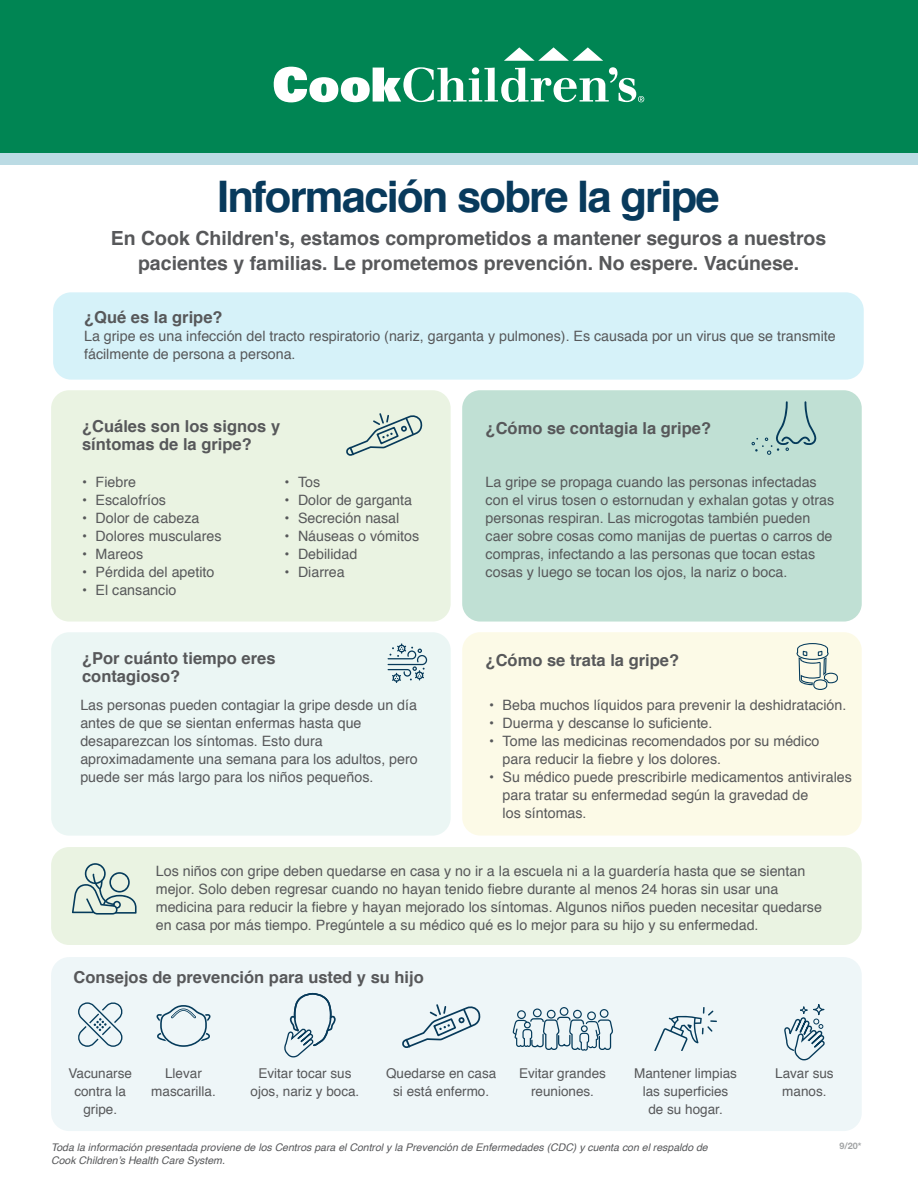
<style>
.page{position:relative;width:918px;height:1188px;background:#fff}
.page>*{position:absolute;margin:0;border:0;box-sizing:border-box;transform-origin:0 0}
.t1{font:700 43.5px "Helvetica";letter-spacing:-.04em;color:#083a5c}
.t2{font:700 19.5px/25.5px "Helvetica";color:#57585a;text-align:center}
.t3{font:700 16.5px/18px "Helvetica";color:#57585a}
.t4{font:14.25px/18px "Helvetica";color:#57585a}
.t5{font:13.5px/18px "Helvetica";color:#57585a;text-align:center}
.t6{font:italic 10.5px/13.5px "Helvetica";color:#57585a}
.t7{font:700 9px "Helvetica Neue LT Std";color:#535759}
</style>
<div class="page">
<div style="left:0;top:0;width:918px;height:153px;background:#008553"></div>
<svg style="left:504px;top:47px;width:99px;height:14px"></svg>
<svg style="left:274px;top:67px;width:370px;height:35px"></svg>
<div style="left:0;top:153px;width:918px;height:11px;background:#bbdbe4"></div>
<div style="left:53px;top:292px;width:811px;height:88px;background:#d6f2f9;border-radius:18px"></div>
<div style="left:51px;top:390px;width:400px;height:232px;background:#eaf3e2;border-radius:18px"></div>
<div style="left:462px;top:390px;width:400px;height:232px;background:#c0e0d4;border-radius:18px"></div>
<div style="left:51px;top:632px;width:400px;height:204px;background:#ebf6f4;border-radius:18px"></div>
<div style="left:51px;top:847px;width:811px;height:98px;background:#eaf3e2;border-radius:18px"></div>
<div style="left:51px;top:957px;width:811px;height:174px;background:#eef6f8;border-radius:18px"></div>
<div style="left:462px;top:632px;width:400px;height:204px;background:#fcfae7;border-radius:18px"></div>
<svg style="left:346px;top:413px;width:77px;height:43px"></svg>
<svg style="left:752px;top:401px;width:65px;height:54px"></svg>
<svg style="left:797px;top:643px;width:41px;height:47px"></svg>
<svg style="left:388px;top:643px;width:39px;height:40px"></svg>
<svg style="left:72px;top:863px;width:65px;height:52px"></svg>
<svg style="left:78px;top:1002px;width:44px;height:45px"></svg>
<svg style="left:157px;top:1005px;width:54px;height:42px"></svg>
<svg style="left:284px;top:992px;width:52px;height:66px"></svg>
<svg style="left:402px;top:1004px;width:79px;height:44px"></svg>
<svg style="left:654px;top:1007px;width:63px;height:44px"></svg>
<div style="left:800px;top:1006px;width:8px;height:8px;border:1px solid #073b5a;border-radius:50%"></div>
<div style="left:813px;top:1004px;width:12px;height:11px;border:1px solid #073b5a;border-radius:50%"></div>
<svg style="left:784px;top:1017px;width:41px;height:44px"></svg>
<svg style="left:513px;top:1007px;width:100px;height:44px"></svg>
<h1 class="t1" style="left:217px;top:162px;width:504px">Información sobre la gripe</h1>
<h2 class="t2" style="left:111px;top:225px;width:717px">En Cook Children's, estamos comprometidos a mantener seguros a nuestros pacientes y familias. Le prometemos prevención. No espere. Vacúnese.</h2>
<p class="t3" style="left:84px;top:308px;width:140px">¿Qué es la gripe?</p>
<p class="t4" style="left:84px;top:327px;width:753px">La gripe es una infección del tracto respiratorio (nariz, garganta y pulmones). Es causada por un virus que se transmite fácilmente de persona a persona.</p>
<p class="t3" style="left:82px;top:418px;width:200px">¿Cuáles son los signos y síntomas de la gripe?</p>
<p class="t3" style="left:486px;top:420px;width:227px">¿Cómo se contagia la gripe?</p>
<p class="t4" style="left:82px;top:473px;width:55px">• Fiebre</p>
<p class="t4" style="left:82px;top:491px;width:85px">• Escalofríos</p>
<p class="t4" style="left:82px;top:509px;width:119px">• Dolor de cabeza</p>
<p class="t4" style="left:82px;top:527px;width:141px">• Dolores musculares</p>
<p class="t4" style="left:82px;top:545px;width:63px">• Mareos</p>
<p class="t4" style="left:82px;top:563px;width:134px">• Pérdida del apetito</p>
<p class="t4" style="left:82px;top:581px;width:96px">• El cansancio</p>
<p class="t4" style="left:285px;top:473px;width:37px">• Tos</p>
<p class="t4" style="left:285px;top:491px;width:129px">• Dolor de garganta</p>
<p class="t4" style="left:285px;top:509px;width:116px">• Secreción nasal</p>
<p class="t4" style="left:285px;top:527px;width:136px">• Náuseas o vómitos</p>
<p class="t4" style="left:285px;top:545px;width:74px">• Debilidad</p>
<p class="t4" style="left:285px;top:563px;width:62px">• Diarrea</p>
<p class="t3" style="left:82px;top:649px;width:195px">¿Por cuánto tiempo eres contagioso?</p>
<p class="t4" style="left:80px;top:696px;width:339px">Las personas pueden contagiar la gripe desde un día antes de que se sientan enfermas hasta que desaparezcan los síntomas. Esto dura aproximadamente una semana para los adultos, pero puede ser más largo para los niños pequeños.</p>
<p class="t4" style="left:486px;top:473px;width:350px">La gripe se propaga cuando las personas infectadas con el virus tosen o estornudan y exhalan gotas y otras personas respiran. Las microgotas también pueden caer sobre cosas como manijas de puertas o carros de compras, infectando a las personas que tocan estas cosas y luego se tocan los ojos, la nariz o boca.</p>
<p class="t3" style="left:486px;top:651px;width:195px">¿Cómo se trata la gripe?</p>
<p class="t4" style="left:489px;top:696px;width:359px">• Beba muchos líquidos para prevenir la deshidratación.</p>
<p class="t4" style="left:489px;top:714px;width:225px">• Duerma y descanse lo suficiente.</p>
<p class="t4" style="left:503px;top:732px;width:318px;text-indent:-14px">• Tome las medicinas recomendados por su médico para reducir la fiebre y los dolores.</p>
<p class="t4" style="left:503px;top:768px;width:351px;text-indent:-14px">• Su médico puede prescribirle medicamentos antivirales para tratar su enfermedad según la gravedad de<br>los síntomas.</p>
<p class="t4" style="left:156px;top:862px;width:668px">Los niños con gripe deben quedarse en casa y no ir a la escuela ni a la guardería hasta que se sientan mejor. Solo deben regresar cuando no hayan tenido fiebre durante al menos 24 horas sin usar una medicina para reducir la fiebre y hayan mejorado los síntomas. Algunos niños pueden necesitar quedarse en casa por más tiempo. Pregúntele a su médico qué es lo mejor para su hijo y su enfermedad.</p>
<p class="t3" style="left:74px;top:968px;width:352px">Consejos de prevención para usted y su hijo</p>
<p class="t5" style="left:68px;top:1065px;width:65px">Vacunarse contra la gripe.</p>
<p class="t5" style="left:151px;top:1065px;width:66px">Llevar mascarilla.</p>
<p class="t5" style="left:251px;top:1065px;width:110px">Evitar tocar sus ojos, nariz y boca.</p>
<p class="t5" style="left:386px;top:1065px;width:112px">Quedarse en casa si está enfermo.</p>
<p class="t5" style="left:519px;top:1065px;width:89px">Evitar grandes reuniones.</p>
<p class="t5" style="left:634px;top:1065px;width:104px">Mantener limpias las superficies de su hogar.</p>
<p class="t5" style="left:775px;top:1065px;width:60px">Lavar sus manos.</p>
<p class="t6" style="left:51px;top:1140px;width:658px">Toda la información presentada proviene de los Centros para el Control y la Prevención de Enfermedades (CDC) y cuenta con el respaldo de<br>Cook Children’s Health Care System.</p>
<p class="t7" style="left:839px;top:1141px;width:24px">9/20*</p>
</div>
